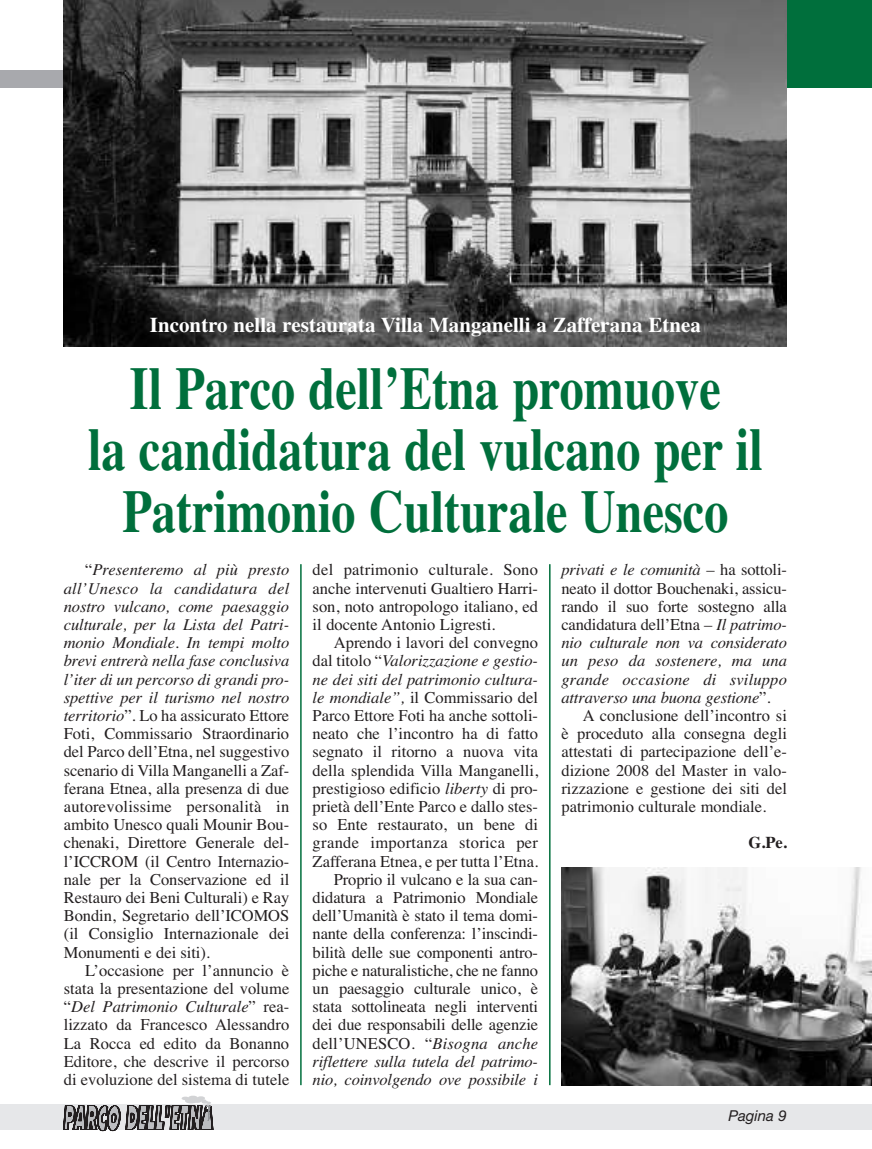
<style>
.page{position:relative;width:872px;height:1149px;background:#fff}
.page>*{position:absolute;margin:0;border:0;box-sizing:border-box;transform-origin:0 0}
.t1{font:700 60.3px/61.5px "Times";color:#006f3c;text-align:center;scale:.8 1}
.t2{font:700 21px "Times";color:#fff}
.t3{font:16.5px/18.1px "Times";color:#231f20;text-align:justify}
.t4{font:italic 16.5px "Times";letter-spacing:-.01em;color:#231f20}
.t5{font:italic 16.5px "Times";letter-spacing:.01em;color:#231f20}
.t6{font:700 16.5px "Times";color:#231f20}
.t7{font:italic 15px "Helvetica Neue";color:#231f20}
.s1{font-style:italic}
.s2{font-style:normal}
</style>
<div class="page">
<div style="left:0;top:70px;width:436px;height:17px;background:#a8a9ad"></div>
<div style="left:436px;top:0;width:436px;height:87px;background:#006f3c"></div>
<div style="left:0;top:1103px;width:872px;height:26px;background:#e6e7e9"></div>
<svg style="left:64px;top:1095px;width:148px;height:35px"></svg>
<hr style="left:549px;top:564px;width:1px;height:520px;background:#006f3c">
<hr style="left:300px;top:564px;width:2px;height:520px;background:#006f3c">
<img style="left:64px;top:0;width:723px;height:346px">
<img style="left:561px;top:867px;width:311px;height:217px">
<p class="t2" style="left:150px;top:312px;width:552px">Incontro nella restaurata Villa Manganelli a Zafferana Etnea</p>
<h1 class="t1" style="left:88px;top:357px;width:845px">Il Parco dell’Etna promuove<br>la candidatura del vulcano per il<br>Patrimonio Culturale Unesco</h1>
<p class="t3" style="left:64px;top:560px;width:227px;text-indent:21px">“<span class="s1">Presenteremo al più presto all’Unesco la candidatura del nostro vulcano, come paesaggio culturale, per la Lista del Patri&shy;monio Mondiale. In tempi molto brevi entrerà nella fase conclusiva l’iter di un percorso di grandi pro&shy;spettive per il turismo nel nostro territorio</span>”. Lo ha assicurato Ettore Foti, Commissario Straordinario del Parco dell’Etna, nel suggestivo scenario di Villa Manganelli a Zaf&shy;ferana Etnea, alla presenza di due autorevolissime personalità in ambito Unesco quali Mounir Bou&shy;chenaki, Direttore Generale del&shy;l’ICCROM (il Centro Internazio&shy;nale per la Conservazione ed il Restauro dei Beni Culturali) e Ray Bondin, Segretario dell’ICOMOS (il Consiglio Internazionale dei Monumenti e dei siti).</p>
<p class="t3" style="left:64px;top:960px;width:227px;text-indent:21px">L’occasione per l’annuncio è stata la presentazione del volume “<span class="s1">Del Patrimonio Culturale</span>” rea&shy;lizzato da Francesco Alessandro La Rocca ed edito da Bonanno Editore, che descrive il percorso di evoluzione del sistema di tutele</p>
<p class="t3" style="left:313px;top:560px;width:227px">del patrimonio culturale. Sono anche intervenuti Gualtiero Harri&shy;son, noto antropologo italiano, ed il docente Antonio Ligresti.</p>
<p class="t3" style="left:313px;top:633px;width:227px;text-align:right">Aprendo i lavori del convegno dal titolo “<span class="s1">Valorizzazione e gestio&shy;ne dei siti del patrimonio cultura&shy;le mondiale”,</span> il Commissario del Parco Ettore Foti ha anche sottoli&shy;neato che l’incontro ha di fatto segnato il ritorno a nuova vita della splendida Villa Manganelli, prestigioso edificio <span class="s1">liberty</span> di pro&shy;prietà dell’Ente Parco e dallo stes&shy;so Ente restaurato, un bene di grande importanza storica per Zafferana Etnea, e per tutta l’Etna.<br>Proprio il vulcano e la sua can&shy;didatura a Patrimonio Mondiale dell’Umanità è stato il tema domi&shy;nante della conferenza: l’inscindi&shy;bilità delle sue componenti antro&shy;piche e naturalistiche, che ne fanno un paesaggio culturale unico, è stata sottolineata negli interventi dei due responsabili delle agenzie dell’UNESCO. “<span class="s1">Bisogna anche riflettere sulla tutela del patrimo&shy;nio, coinvolgendo ove possibile i</span></p>
<p class="t4" style="left:561px;top:560px;width:227px">privati e le comunità <span class="s2">– ha sottoli-</span></p>
<p class="t3" style="left:561px;top:578px;width:227px">neato il dottor Bouchenaki, assicu-</p>
<p class="t3" style="left:561px;top:597px;width:227px">rando il suo forte sostegno alla</p>
<p class="t3" style="left:561px;top:615px;width:227px">candidatura dell’Etna – <span class="s1">Il patrimo-</span></p>
<p class="t4" style="left:561px;top:632px;width:227px">nio culturale non va considerato</p>
<p class="t4" style="left:561px;top:651px;width:227px">un peso da sostenere, ma una</p>
<p class="t5" style="left:561px;top:669px;width:227px">grande occasione di sviluppo</p>
<p class="t4" style="left:561px;top:687px;width:210px">attraverso una buona gestione<span class="s2">”.</span></p>
<p class="t3" style="left:583px;top:706px;width:206px">A conclusione dell’incontro si</p>
<p class="t3" style="left:561px;top:724px;width:227px">è proceduto alla consegna degli</p>
<p class="t3" style="left:561px;top:742px;width:227px">attestati di partecipazione dell’e-</p>
<p class="t3" style="left:561px;top:760px;width:227px">dizione 2008 del Master in valo-</p>
<p class="t3" style="left:561px;top:778px;width:227px">rizzazione e gestione dei siti del</p>
<p class="t3" style="left:561px;top:797px;width:206px">patrimonio culturale mondiale.</p>
<p class="t6" style="left:748px;top:832px;width:40px">G.Pe.</p>
<p class="t7" style="left:728px;top:1109px;width:60px">Pagina 9</p>
</div>
